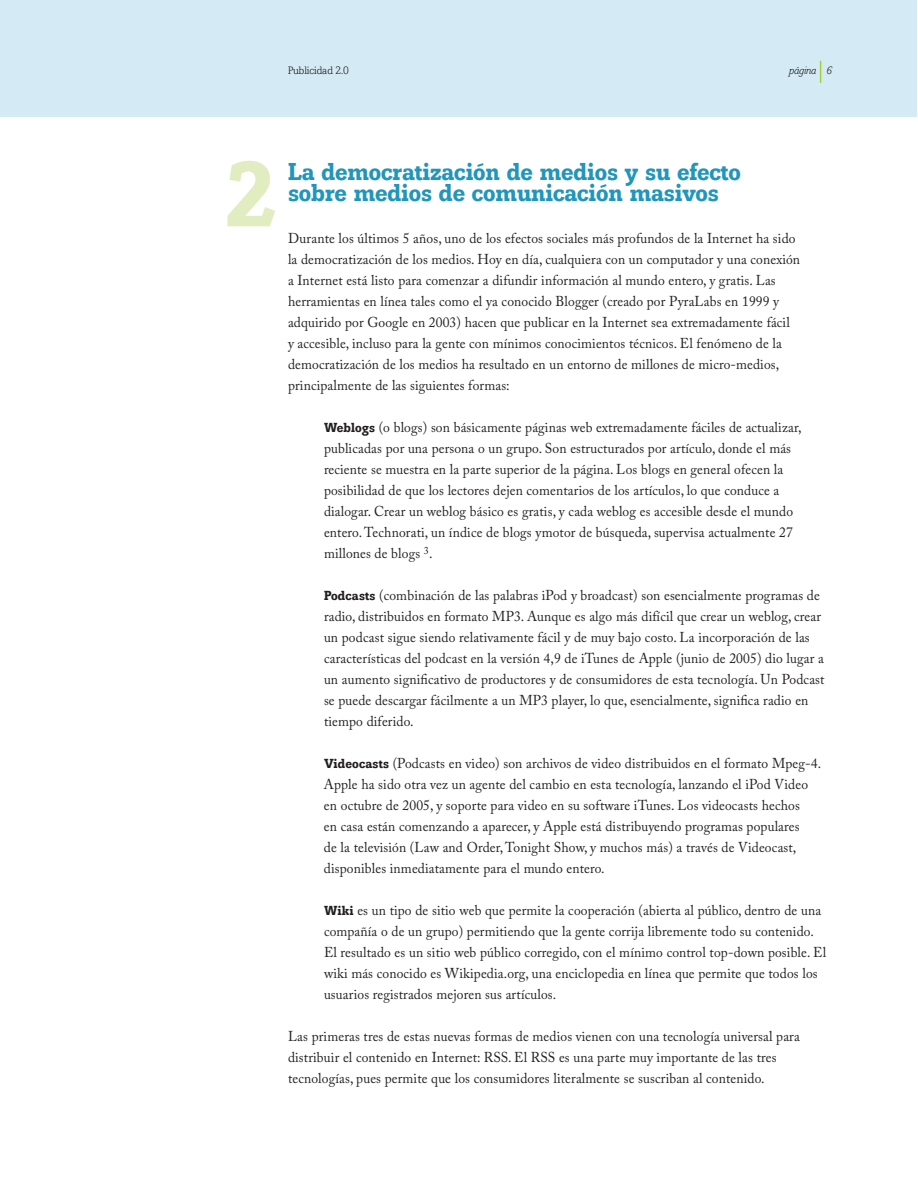
<style>
.page{position:relative;width:918px;height:1188px;background:#fff}
.page>*{position:absolute;margin:0;border:0;box-sizing:border-box;transform-origin:0 0}
.t1{font:500 90px "OS14";color:#e1edc1;scale:.95 1}
.t2{font:500 24px/21px "OS14";letter-spacing:.01em;color:#2196ba;scale:.95 1}
.t3{font:14.25px/21px "Adobe Caslon Pro";letter-spacing:.01em;color:#231f20;scale:.95 1}
.t4{font:300 10.5px "OS14";letter-spacing:.01em;color:#231f20}
.t5{font:italic 300 10.5px "OS14";letter-spacing:.01em;color:#231f20;scale:.95 1}
.s1{font-family:"OS14";font-weight:500;font-size:12.9px}
</style>
<div class="page">
<div style="left:1px;top:1px;width:916px;height:116px;background:#d4ebf5"></div>
<svg style="left:820px;top:61px;width:1px;height:22px"></svg>
<p class="t4" style="left:288px;top:64px;width:62px">Publicidad 2.0</p>
<p class="t5" style="left:789px;top:64px;width:46px">página 6</p>
<h1 class="t1" style="left:225px;top:138px;width:55px">2</h1>
<h2 class="t2" style="left:288px;top:162px;width:478px">La democratización de medios y su efecto sobre medios de comunicación masivos</h2>
<p class="t3" style="left:288px;top:228px;width:541px">Durante los últimos 5 años, uno de los efectos sociales más profundos de la Internet ha sido la democratización de los medios. Hoy en día, cualquiera con un computador y una conexión a Internet está listo para comenzar a difundir información al mundo entero, y gratis. Las herramientas en línea tales como el ya conocido Blogger (creado por PyraLabs en 1999 y adquirido por Google en 2003) hacen que publicar en la Internet sea extremadamente fácil<br>y accesible, incluso para la gente con mínimos conocimientos técnicos. El fenómeno de la democratización de los medios ha resultado en un entorno de millones de micro-medios, principalmente de las siguientes formas:</p>
<p class="t3" style="left:324px;top:417px;width:504px"><span class="s1">Weblogs</span> (o blogs) son básicamente páginas web extremadamente fáciles de actualizar, publicadas por una persona o un grupo. Son estructurados por artículo, donde el más reciente se muestra en la parte superior de la página. Los blogs en general ofecen la posibilidad de que los lectores dejen comentarios de los artículos, lo que conduce a dialogar. Crear un weblog básico es gratis, y cada weblog es accesible desde el mundo entero. Technorati, un índice de blogs ymotor de búsqueda, supervisa actualmente 27 millones de blogs <sup>3</sup>.</p>
<p class="t3" style="left:324px;top:585px;width:528px"><span class="s1">Podcasts</span> (combinación de las palabras iPod y broadcast) son esencialmente programas de radio, distribuidos en formato MP3. Aunque es algo más difícil que crear un weblog, crear un podcast sigue siendo relativamente fácil y de muy bajo costo. La incorporación de las características del podcast en la versión 4,9 de iTunes de Apple (junio de 2005) dio lugar a un aumento significativo de productores y de consumidores de esta tecnología. Un Podcast se puede descargar fácilmente a un MP3 player, lo que, esencialmente, significa radio en tiempo diferido.</p>
<p class="t3" style="left:324px;top:753px;width:525px"><span class="s1">Videocasts</span> (Podcasts en video) son archivos de video distribuidos en el formato Mpeg-4.<br>Apple ha sido otra vez un agente del cambio en esta tecnología, lanzando el iPod Video en octubre de 2005, y soporte para video en su software iTunes. Los videocasts hechos<br>en casa están comenzando a aparecer, y Apple está distribuyendo programas populares<br>de la televisión (Law and Order, Tonight Show, y muchos más) a través de Videocast, disponibles inmediatamente para el mundo entero.</p>
<p class="t3" style="left:324px;top:900px;width:530px"><span class="s1">Wiki</span> es un tipo de sitio web que permite la cooperación (abierta al público, dentro de una compañía o de un grupo) permitiendo que la gente corrija libremente todo su contenido.<br>El resultado es un sitio web público corregido, con el mínimo control top-down posible. El wiki más conocido es Wikipedia.org, una enciclopedia en línea que permite que todos los usuarios registrados mejoren sus artículos.</p>
<p class="t3" style="left:288px;top:1026px;width:540px">Las primeras tres de estas nuevas formas de medios vienen con una tecnología universal para distribuir el contenido en Internet: RSS. El RSS es una parte muy importante de las tres tecnologías, pues permite que los consumidores literalmente se suscriban al contenido.</p>
</div>
